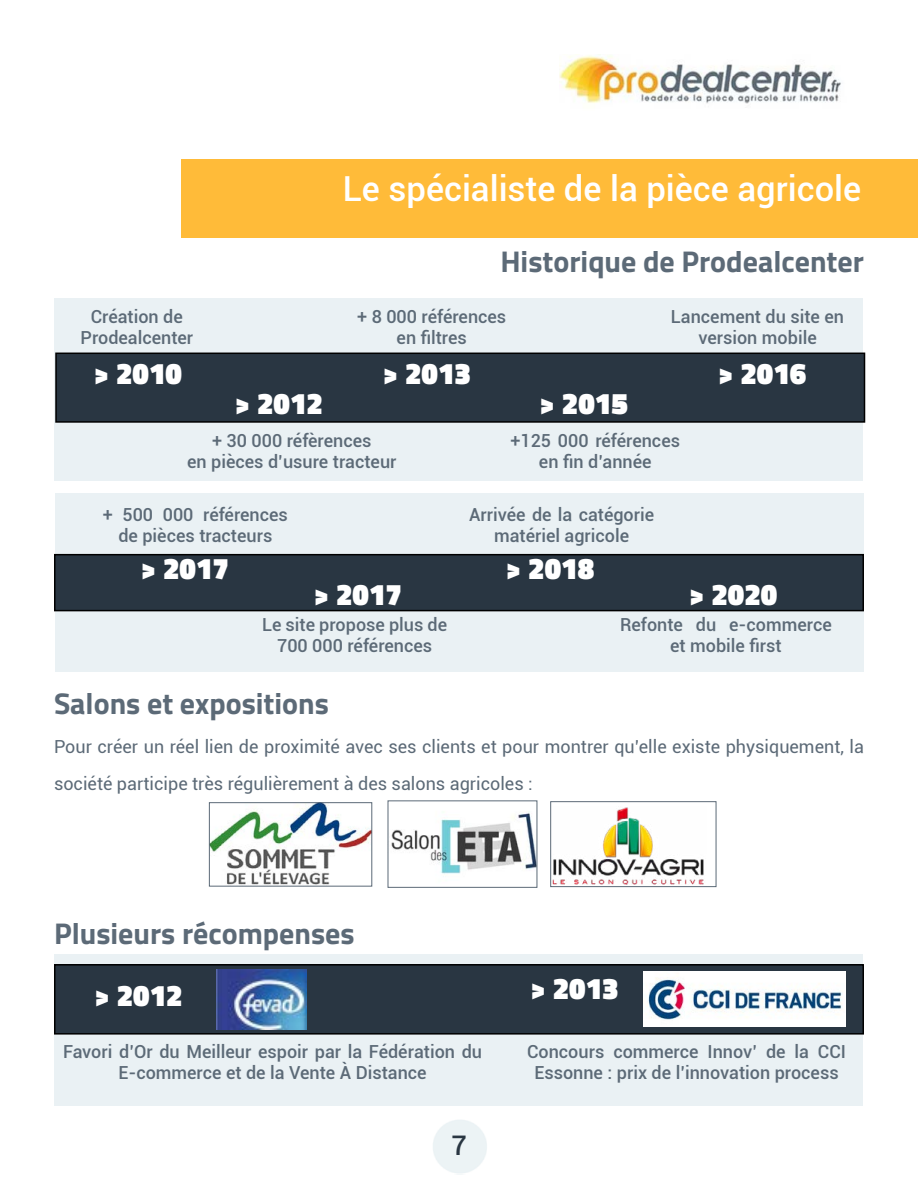
<style>
.page{position:relative;width:918px;height:1188px;background:#fff}
.page>*{position:absolute;margin:0;border:0;box-sizing:border-box;transform-origin:0 0}
.t1{font:500 34.5px "Roboto";color:#fff}
.t2{font:700 30px "Titillium Web";color:#5c6a77}
.t3{font:900 30px "Titillium Web";color:#fff}
.t4{font:500 27px "Roboto";color:#293642}
.t5{font:500 18px/21px "Roboto";color:#5c6a77;text-align:center}
.t6{font:18px/37.5px "Roboto";color:#5c6a77}
</style>
<div class="page">
<img style="left:559px;top:54px;width:282px;height:50px">
<div style="left:182px;top:159px;width:736px;height:79px;background:#ffbb39"></div>
<img style="left:391px;top:812px;width:144px;height:62px">
<div style="left:388px;top:801px;width:149px;height:87px;border:1px solid #5c6a77"></div>
<div style="left:54px;top:299px;width:808px;height:182px;background:#eaf1f4"></div>
<div style="left:56px;top:353px;width:809px;height:69px;background:#293642"></div>
<div style="left:55px;top:353px;width:810px;height:70px;border:2px solid #000"></div>
<div style="left:56px;top:493px;width:808px;height:179px;background:#eaf1f4"></div>
<div style="left:55px;top:555px;width:808px;height:56px;background:#293642"></div>
<div style="left:54px;top:554px;width:810px;height:57px;border:2px solid #000"></div>
<div style="left:54px;top:954px;width:808px;height:152px;background:#eaf1f4"></div>
<div style="left:55px;top:965px;width:808px;height:69px;background:#293642"></div>
<div style="left:54px;top:964px;width:810px;height:71px;border:2px solid #000"></div>
<img style="left:211px;top:804px;width:159px;height:80px">
<div style="left:209px;top:802px;width:163px;height:84px;border:1px solid #5c6a77"></div>
<img style="left:552px;top:807px;width:152px;height:78px">
<div style="left:550px;top:801px;width:166px;height:86px;border:1px solid #5c6a77"></div>
<img style="left:217px;top:970px;width:90px;height:60px">
<img style="left:643px;top:971px;width:203px;height:56px">
<h1 class="t1" style="left:343px;top:164px;width:520px">Le spécialiste de la pièce agricole</h1>
<h2 class="t2" style="left:500px;top:239px;width:365px">Historique de Prodealcenter</h2>
<p class="t5" style="left:81px;top:306px;width:114px">Création de<br>Prodealcenter</p>
<p class="t5" style="left:357px;top:306px;width:151px">+ 8 000 références en filtres</p>
<p class="t5" style="left:671px;top:306px;width:175px">Lancement du site en version mobile</p>
<h2 class="t3" style="left:93px;top:351px;width:90px">&gt; 2010</h2>
<h2 class="t3" style="left:234px;top:381px;width:90px">&gt; 2012</h2>
<h2 class="t3" style="left:382px;top:351px;width:90px">&gt; 2013</h2>
<p class="t5" style="left:187px;top:430px;width:211px">+ 30 000 réfèrences<br>en pièces d’usure tracteur</p>
<h2 class="t3" style="left:539px;top:381px;width:90px">&gt; 2015</h2>
<p class="t5" style="left:510px;top:430px;width:171px">+125 000 références en fin d’année</p>
<p class="t5" style="left:103px;top:504px;width:187px">+ 500 000 références de pièces tracteurs</p>
<h2 class="t3" style="left:140px;top:547px;width:90px">&gt; 2017</h2>
<p class="t5" style="left:469px;top:504px;width:187px">Arrivée de la catégorie matériel agricole</p>
<h2 class="t3" style="left:505px;top:547px;width:90px">&gt; 2018</h2>
<h2 class="t3" style="left:717px;top:351px;width:90px">&gt; 2016</h2>
<h2 class="t3" style="left:313px;top:573px;width:90px">&gt; 2017</h2>
<h2 class="t3" style="left:689px;top:573px;width:90px">&gt; 2020</h2>
<p class="t5" style="left:262px;top:613px;width:187px">Le site propose plus de<br>700 000 références</p>
<p class="t5" style="left:620px;top:613px;width:213px">Refonte du e-commerce et mobile first</p>
<h2 class="t2" style="left:54px;top:680px;width:276px">Salons et expositions</h2>
<p class="t6" style="left:54px;top:727px;width:811px">Pour créer un réel lien de proximité avec ses clients et pour montrer qu’elle existe physiquement, la société participe très régulièrement à des salons agricoles :</p>
<h2 class="t2" style="left:54px;top:911px;width:302px">Plusieurs récompenses</h2>
<h2 class="t3" style="left:94px;top:973px;width:90px">&gt; 2012</h2>
<h2 class="t3" style="left:530px;top:967px;width:90px">&gt; 2013</h2>
<p class="t5" style="left:63px;top:1040px;width:421px">Favori d’Or du Meilleur espoir par la Fédération du<br>E-commerce et de la Vente À Distance</p>
<h3 class="t4" style="left:451px;top:1127px;width:17px">7</h3>
<p class="t5" style="left:527px;top:1040px;width:320px">Concours commerce Innov’ de la CCI<br>Essonne : prix de l’innovation process</p>
</div>
